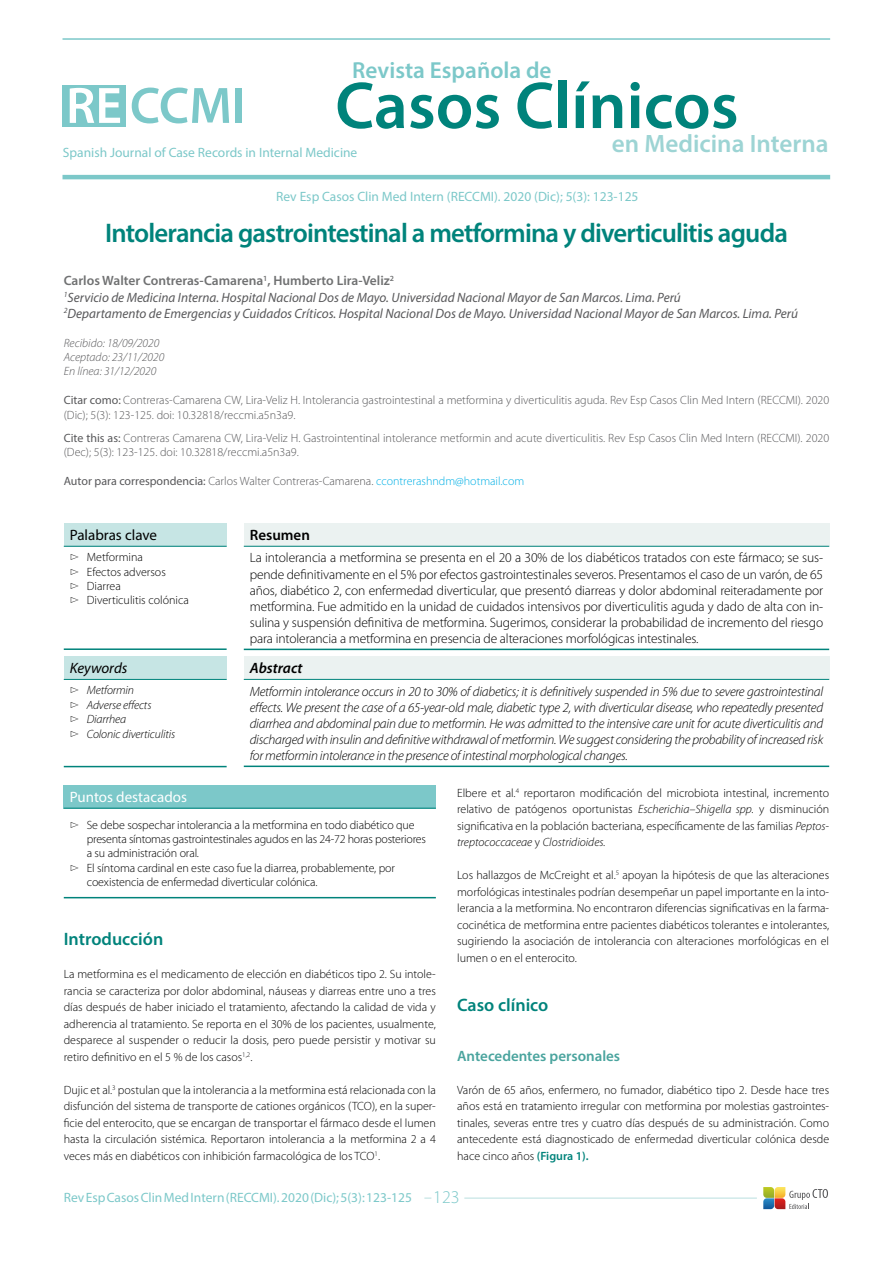
<style>
.page{position:relative;width:893px;height:1263px;background:#fff}
.page>*{position:absolute;margin:0;border:0;box-sizing:border-box;transform-origin:0 0}
.t1{font:600 66.75px "Myriad Pro";color:#00837b}
.t2{font:600 27px "Myriad Pro";letter-spacing:-.03em;color:#00837b}
.t3{font:600 25.2px "Myriad Pro";color:#9dd4d4}
.t4{font:600 23.25px "Myriad Pro";color:#7cc8c9}
.t5{font:600 18px "Myriad Pro";color:#00837b}
.t6{font:600 15px "Myriad Pro";color:#4aa49e}
.t7{font:15px "Myriad Pro";color:#fff}
.t8{font:15px "Myriad Pro";color:#000}
.t9{font:italic 15px "Myriad Pro";color:#000}
.t10{font:italic 600 15px "Myriad Pro";color:#000}
.t11{font:600 15px "Myriad Pro";color:#000}
.t12{font:300 13.5px/16.2px "Myriad Pro";letter-spacing:-.01em;color:#000;text-align:justify}
.t13{font:italic 300 13.5px/16.2px "Myriad Pro";letter-spacing:-.02em;color:#000;text-align:justify}
.t14{font:italic 13.5px/16.2px "Myriad Pro";color:#58585a}
.t15{font:13.5px "Myriad Pro";color:#7cc8c9}
.t16{font:300 12px/16.5px "Myriad Pro";color:#000;text-align:justify}
.t17{font:300 12px/14.4px "Myriad Pro";color:#58585a}
.t18{font:300 12px "Myriad Pro";letter-spacing:-.02em;color:#000}
.t19{font:italic 300 12px/14.4px "Myriad Pro";color:#58585a}
.t20{font:italic 300 12px/14.4px "Myriad Pro";letter-spacing:-.01em;color:#000}
.s1{font-weight:600;font-style:normal;color:#707172}
.s2{font-weight:400}
.s3{color:#00b0e6}
.s4{font-style:italic}
.s5{font-weight:600;color:#00837b}
.s6{font-weight:300;font-size:18px}
</style>
<div class="page">
<div style="left:63px;top:85px;width:63px;height:41px;background:#7cc8c9"></div>
<svg style="left:70px;top:88px;width:50px;height:35px"></svg>
<svg style="left:132px;top:88px;width:97px;height:35px"></svg>
<div style="left:236px;top:88px;width:6px;height:35px;background:#7cc8c9"></div>
<hr style="left:63px;top:38px;width:767px;height:2px;background:#7cc8c9">
<hr style="left:63px;top:175px;width:767px;height:4px;background:#7cc8c9">
<svg style="left:763px;top:1187px;width:65px;height:22px"></svg>
<hr style="left:464px;top:1198px;width:293px;height:1px;background:#b9dfdf">
<div style="left:64px;top:523px;width:163px;height:23px;background:#c6e5e4"></div>
<hr style="left:64px;top:648px;width:163px;height:2px;background:#00837b">
<hr style="left:64px;top:546px;width:163px;height:1px;background:#00837b">
<div style="left:64px;top:656px;width:163px;height:23px;background:#c6e5e4"></div>
<hr style="left:64px;top:766px;width:163px;height:1px;background:#00837b">
<hr style="left:64px;top:679px;width:163px;height:1px;background:#00837b">
<div style="left:244px;top:523px;width:585px;height:23px;background:#ebf2f1"></div>
<hr style="left:244px;top:649px;width:585px;height:1px;background:#00837b">
<hr style="left:244px;top:546px;width:585px;height:1px;background:#00837b">
<div style="left:244px;top:656px;width:585px;height:23px;background:#ebf2f1"></div>
<hr style="left:244px;top:765px;width:585px;height:2px;background:#00837b">
<hr style="left:244px;top:679px;width:585px;height:1px;background:#00837b">
<div style="left:64px;top:785px;width:372px;height:23px;background:#7cc8c9"></div>
<hr style="left:64px;top:808px;width:372px;height:1px;background:#00837b">
<hr style="left:64px;top:897px;width:372px;height:1px;background:#00837b">
<h3 class="t4" style="left:352px;top:56px;width:201px">Revista Española de</h3>
<h1 class="t1" style="left:335px;top:63px;width:405px">Casos Clínicos</h1>
<h3 class="t3" style="left:612px;top:127px;width:218px">en Medicina Interna</h3>
<p class="t15" style="left:63px;top:144px;width:296px">Spanish Journal of Case Records in Internal Medicine</p>
<p class="t15" style="left:276px;top:188px;width:364px">Rev Esp Casos Clin Med Intern (RECCMI). 2020 (Dic); 5(3): 123-125</p>
<h2 class="t2" style="left:105px;top:216px;width:684px">Intolerancia gastrointestinal a metformina y diverticulitis aguda</h2>
<p class="t14" style="left:64px;top:273px;width:736px"><span class="s1">Carlos Walter Contreras-Camarena</span><sup>1</sup><span class="s1">, Humberto Lira-Veliz</span><sup>2<br></sup><sup>1</sup>Servicio de Medicina Interna. Hospital Nacional Dos de Mayo. Universidad Nacional Mayor de San Marcos. Lima. Perú<br><sup>2</sup>Departamento de Emergencias y Cuidados Críticos. Hospital Nacional Dos de Mayo. Universidad Nacional Mayor de San Marcos. Lima. Perú</p>
<p class="t19" style="left:64px;top:336px;width:102px">Recibido: 18/09/2020<br>Aceptado: 23/11/2020<br>En línea: 31/12/2020</p>
<p class="t17" style="left:64px;top:393px;width:767px"><span class="s2">Citar como:</span> Contreras-Camarena CW, Lira-Veliz H. Intolerancia gastrointestinal a metformina y diverticulitis aguda. Rev Esp Casos Clin Med Intern (RECCMI). 2020 (Dic); 5(3): 123-125. doi: 10.32818/reccmi.a5n3a9.</p>
<p class="t17" style="left:64px;top:431px;width:767px"><span class="s2">Cite this as:</span> Contreras Camarena CW, Lira-Veliz H. Gastrointentinal intolerance metformin and acute diverticulitis. Rev Esp Casos Clin Med Intern (RECCMI). 2020 (Dec); 5(3): 123-125. doi: 10.32818/reccmi.a5n3a9.</p>
<p class="t17" style="left:64px;top:474px;width:462px"><span class="s2">Autor para correspondencia:</span> Carlos Walter Contreras-Camarena. <span class="s3">ccontrerashndm@hotmail.com</span></p>
<p class="t8" style="left:70px;top:526px;width:89px">Palabras clave</p>
<p class="t16" style="left:70px;top:550px;width:121px;line-height:14.4px;text-align:left">▻ Metformina<br>▻ Efectos adversos<br>▻ Diarrea<br>▻ Diverticulitis colónica</p>
<p class="t9" style="left:70px;top:659px;width:59px">Keywords</p>
<p class="t20" style="left:70px;top:683px;width:107px">▻ Metformin<br>▻ Adverse effects<br>▻ Diarrhea<br>▻ Colonic diverticulitis</p>
<p class="t11" style="left:250px;top:526px;width:62px">Resumen</p>
<p class="t12" style="left:250px;top:550px;width:575px">La intolerancia a metformina se presenta en el 20 a 30% de los diabéticos tratados con este fármaco; se sus&shy;pende definitivamente en el 5% por efectos gastrointestinales severos. Presentamos el caso de un varón, de 65 años, diabético 2, con enfermedad diverticular, que presentó diarreas y dolor abdominal reiteradamente por metformina. Fue admitido en la unidad de cuidados intensivos por diverticulitis aguda y dado de alta con in&shy;sulina y suspensión definitiva de metformina. Sugerimos, considerar la probabilidad de incremento del riesgo para intolerancia a metformina en presencia de alteraciones morfológicas intestinales.</p>
<p class="t10" style="left:250px;top:659px;width:54px">Abstract</p>
<p class="t13" style="left:250px;top:683px;width:575px">Metformin intolerance occurs in 20 to 30% of diabetics; it is definitively suspended in 5% due to severe gastrointestinal effects. We present the case of a 65-year-old male, diabetic type 2, with diverticular disease, who repeatedly presented diarrhea and abdominal pain due to metformin. He was admitted to the intensive care unit for acute diverticulitis and discharged with insulin and definitive withdrawal of metformin. We suggest considering the probability of increased risk for metformin intolerance in the presence of intestinal morphological changes.</p>
<p class="t7" style="left:70px;top:788px;width:119px">Puntos destacados</p>
<p class="t16" style="left:70px;top:816px;width:346px">▻ Se debe sospechar intolerancia a la metformina en todo diabético que</p>
<p class="t18" style="left:87px;top:832px;width:341px">presenta síntomas gastrointestinales agudos en las 24-72 horas posteriores</p>
<p class="t16" style="left:87px;top:845px;width:114px">a su administración oral.</p>
<p class="t16" style="left:70px;top:860px;width:327px">▻ El síntoma cardinal en este caso fue la diarrea, probablemente, por</p>
<p class="t16" style="left:87px;top:874px;width:232px">coexistencia de enfermedad diverticular colónica.</p>
<h3 class="t5" style="left:64px;top:928px;width:101px">Introducción</h3>
<p class="t16" style="left:64px;top:966px;width:374px">La metformina es el medicamento de elección en diabéticos tipo 2. Su intole&shy;rancia se caracteriza por dolor abdominal, náuseas y diarreas entre uno a tres días después de haber iniciado el tratamiento, afectando la calidad de vida y adherencia al tratamiento. Se reporta en el 30% de los pacientes, usualmente, desparece al suspender o reducir la dosis, pero puede persistir y motivar su retiro definitivo en el 5 % de los casos<sup>1,2</sup>.</p>
<p class="t16" style="left:64px;top:1081px;width:374px">Dujic et al.<sup>3</sup> postulan que la intolerancia a la metformina está relacionada con la disfunción del sistema de transporte de cationes orgánicos (TCO), en la super&shy;ficie del enterocito, que se encargan de transportar el fármaco desde el lumen hasta la circulación sistémica. Reportaron intolerancia a la metformina 2 a 4 veces más en diabéticos con inhibición farmacológica de los TCO<sup>1</sup>.</p>
<p class="t16" style="left:457px;top:784px;width:374px">Elbere et al.<sup>4</sup> reportaron modificación del microbiota intestinal, incremento relativo de patógenos oportunistas <span class="s4">Escherichia–Shigella spp.</span> y disminución significativa en la población bacteriana, específicamente de las familias <span class="s4">Peptos&shy;treptococcaceae</span> y <span class="s4">Clostridioides.</span></p>
<p class="t16" style="left:457px;top:867px;width:374px">Los hallazgos de McCreight et al.<sup>5</sup> apoyan la hipótesis de que las alteraciones morfológicas intestinales podrían desempeñar un papel importante en la into&shy;lerancia a la metformina. No encontraron diferencias significativas en la farma&shy;cocinética de metformina entre pacientes diabéticos tolerantes e intolerantes, sugiriendo la asociación de intolerancia con alteraciones morfológicas en el lumen o en el enterocito.</p>
<h3 class="t5" style="left:457px;top:994px;width:93px">Caso clínico</h3>
<p class="t6" style="left:457px;top:1046px;width:165px">Antecedentes personales</p>
<p class="t16" style="left:457px;top:1081px;width:374px">Varón de 65 años, enfermero, no fumador, diabético tipo 2. Desde hace tres años está en tratamiento irregular con metformina por molestias gastrointes&shy;tinales, severas entre tres y cuatro días después de su administración. Como antecedente está diagnosticado de enfermedad diverticular colónica desde hace cinco años <span class="s5">(Figura 1).</span></p>
<p class="t15" style="left:64px;top:1189px;width:397px">Rev Esp Casos Clin Med Intern (RECCMI). 2020 (Dic); 5(3): 123-125 <span class="s6">123</span></p>
</div>
